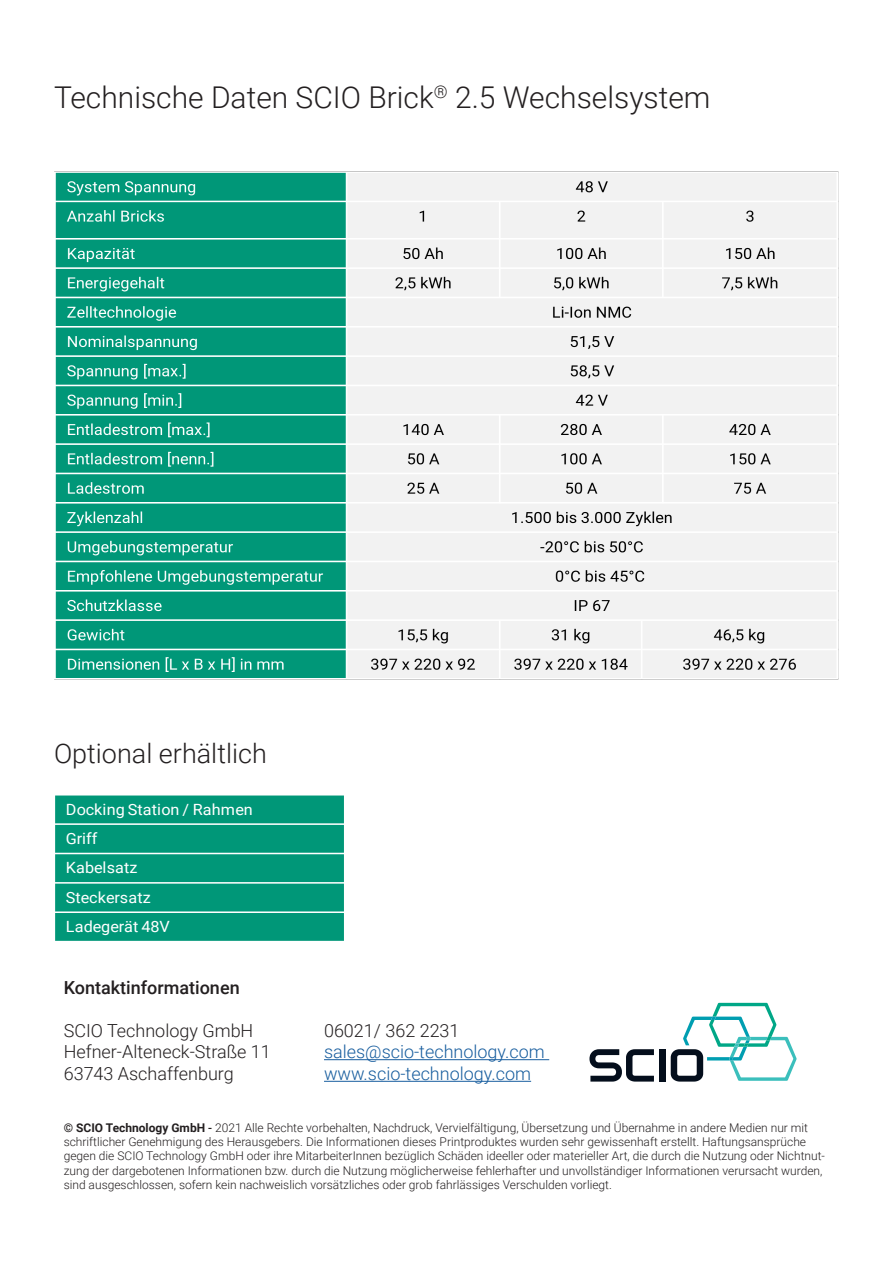
<style>
.page{position:relative;width:893px;height:1263px;background:#fff}
.page>*{position:absolute;margin:0;border:0;box-sizing:border-box;transform-origin:0 0}
.t1{font:300 30px "Roboto";color:#231f20}
.t2{font:300 27px "Roboto";color:#231f20}
.t3{font:300 18px "Roboto";color:#231f20}
.t4{font:300 18px "Roboto";color:#175d9e}
.t5{font:500 18px "Roboto";color:#231f20}
.t6{font:15.45px/29.4px "Roboto";letter-spacing:.005em;color:#fff;scale:1.05 1}
.t7{font:300 12px/14.4px "Roboto";color:#231f20}
.s1{font-weight:700}
.s2{font-weight:500}
</style>
<div class="page">
<div style="left:54px;top:795px;width:290px;height:29px;background:#009778"></div>
<div style="left:54px;top:824px;width:290px;height:29px;background:#009778"></div>
<div style="left:54px;top:853px;width:290px;height:30px;background:#009778"></div>
<div style="left:54px;top:883px;width:290px;height:29px;background:#009778"></div>
<div style="left:54px;top:912px;width:290px;height:29px;background:#009778"></div>
<hr style="left:54px;top:823px;width:290px;height:2px;background:#fff">
<hr style="left:54px;top:853px;width:290px;height:1px;background:#fff">
<hr style="left:54px;top:882px;width:290px;height:2px;background:#fff">
<hr style="left:54px;top:911px;width:290px;height:2px;background:#fff">
<hr style="left:54px;top:794px;width:1px;height:148px;background:#fff">
<hr style="left:324px;top:1059px;width:225px;height:1px;background:#175d9e">
<hr style="left:324px;top:1081px;width:207px;height:1px;background:#175d9e">
<div style="left:659px;top:1049px;width:7px;height:32px;background:#040e1c"></div>
<svg style="left:589px;top:1049px;width:65px;height:32px"></svg>
<svg style="left:671px;top:1003px;width:125px;height:78px"></svg>
<img style="left:54px;top:171px;width:785px;height:509px">
<p class="t1" style="left:54px;top:76px;width:658px">Technische Daten SCIO Brick<sup>®</sup> 2.5 Wechselsystem</p>
<p class="t2" style="left:54px;top:734px;width:214px">Optional erhältlich</p>
<p class="t6" style="left:66px;top:794px;width:179px">Docking Station / Rahmen<br>Griff<br>Kabelsatz<br>Steckersatz<br>Ladegerät 48V</p>
<p class="t5" style="left:64px;top:974px;width:177px">Kontaktinformationen</p>
<p class="t3" style="left:64px;top:1018px;width:191px">SCIO Technology GmbH</p>
<p class="t3" style="left:324px;top:1018px;width:137px">06021/ 362 2231</p>
<p class="t3" style="left:64px;top:1039px;width:209px">Hefner-Alteneck-Straße 11</p>
<p class="t4" style="left:324px;top:1039px;width:222px">sales@scio-technology.com</p>
<p class="t3" style="left:64px;top:1061px;width:172px">63743 Aschaffenburg</p>
<p class="t4" style="left:324px;top:1061px;width:209px">www.scio-technology.com</p>
<p class="t7" style="left:64px;top:1120px;width:763px"><span class="s1">© SCIO Technology GmbH</span> <span class="s2">-</span> 2021 Alle Rechte vorbehalten, Nachdruck, Vervielfältigung, Übersetzung und Übernahme in andere Medien nur mit schriftlicher Genehmigung des Herausgebers. Die Informationen dieses Printproduktes wurden sehr gewissenhaft erstellt. Haftungsansprüche gegen die SCIO Technology GmbH oder ihre MitarbeiterInnen bezüglich Schäden ideeller oder materieller Art, die durch die Nutzung oder Nichtnut&shy;zung der dargebotenen Informationen bzw. durch die Nutzung möglicherweise fehlerhafter und unvollständiger Informationen verursacht wurden, sind ausgeschlossen, sofern kein nachweislich vorsätzliches oder grob fahrlässiges Verschulden vorliegt.</p>
</div>
